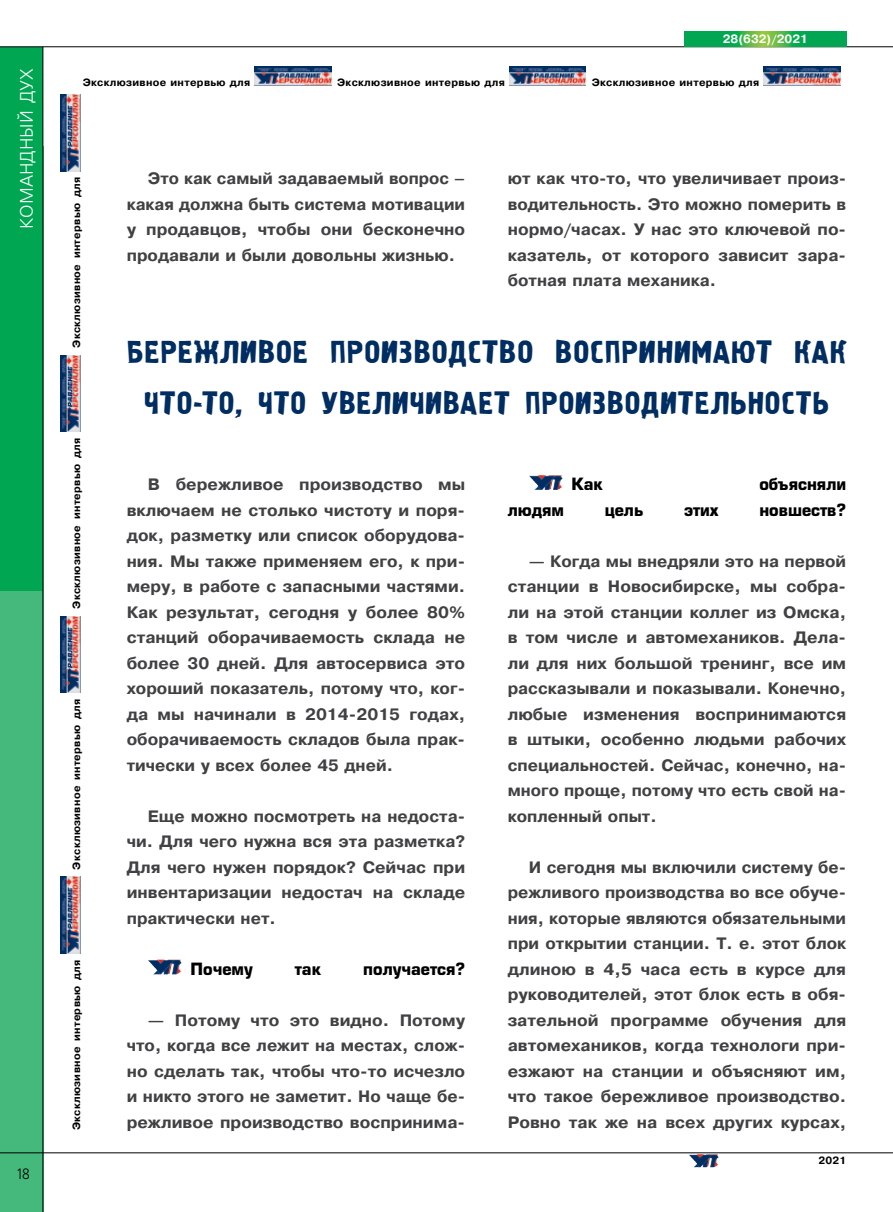
<style>
.page{position:relative;width:893px;height:1212px;background:#fff}
.page>*{position:absolute;margin:0;border:0;box-sizing:border-box;transform-origin:0 0}
.t1{font:31.5px/51px "Graffiti 1 CTT";letter-spacing:.035em;color:#002d62;text-align:center}
.t2{font:18px "Free Set C";color:#fff}
.t3{font:700 16.5px/25.5px "Pragmatica";color:#414042;text-align:justify}
.t4{font:700 16.5px "Europe";color:#000}
.t5{font:15px "Free Set C";color:#000;scale:.9 1}
.t6{font:700 12px "Pragmatica";color:#fff}
.t7{font:700 10.5px "Pragmatica";letter-spacing:.03em;color:#000}
</style>
<div class="page">
<div style="left:0;top:147px;width:43px;height:1065px;background:#45b97c"></div>
<div style="left:0;top:47px;width:43px;height:543px;background:#00a651"></div>
<hr style="left:43px;top:47px;width:1px;height:1165px;background:#000">
<hr style="left:0;top:46px;width:893px;height:1px;background:#000">
<hr style="left:0;top:1152px;width:893px;height:1px;background:#000">
<img style="left:255px;top:66px;width:76px;height:20px">
<img style="left:509px;top:66px;width:77px;height:20px">
<img style="left:764px;top:66px;width:76px;height:20px">
<img style="left:60px;top:877px;width:20px;height:77px">
<img style="left:60px;top:616px;width:20px;height:77px">
<img style="left:60px;top:355px;width:20px;height:77px">
<img style="left:60px;top:94px;width:20px;height:77px">
<svg style="left:685px;top:31px;width:161px;height:16px"></svg>
<img style="left:689px;top:1154px;width:30px;height:13px">
<img style="left:148px;top:959px;width:34px;height:15px">
<img style="left:529px;top:475px;width:34px;height:15px">
<p class="t2" style="left:17px;top:229px;width:163px;rotate:-90deg">Командный дух</p>
<p class="t5" style="left:17px;top:1165px;width:16px">18</p>
<p class="t6" style="left:723px;top:31px;width:87px">28(632)/2021</p>
<p class="t7" style="left:83px;top:75px;width:169px">Эксклюзивное интервью для</p>
<p class="t7" style="left:337px;top:75px;width:169px">Эксклюзивное интервью для</p>
<p class="t7" style="left:592px;top:75px;width:169px">Эксклюзивное интервью для</p>
<p class="t7" style="left:70px;top:348px;width:172px;rotate:-90deg">Эксклюзивное интервью для</p>
<p class="t7" style="left:70px;top:609px;width:172px;rotate:-90deg">Эксклюзивное интервью для</p>
<p class="t7" style="left:70px;top:869px;width:172px;rotate:-90deg">Эксклюзивное интервью для</p>
<p class="t7" style="left:70px;top:1130px;width:172px;rotate:-90deg">Эксклюзивное интервью для</p>
<p class="t3" style="left:127px;top:166px;width:340px;text-indent:21px">Это как самый задаваемый вопрос – какая должна быть система мотивации у продавцов, чтобы они бесконечно продавали и были довольны жизнью.</p>
<p class="t3" style="left:508px;top:166px;width:340px">ют как что-то, что увеличивает произ&shy;водительность. Это можно померить в нормо/часах. У нас это ключевой по&shy;казатель, от которого зависит зара&shy;ботная плата механика.</p>
<h1 class="t1" style="left:127px;top:328px;width:721px">бережливое производство воспринимают как что-то, что увеличивает производительность</h1>
<p class="t3" style="left:127px;top:472px;width:340px;text-indent:21px">В бережливое производство мы включаем не столько чистоту и поря&shy;док, разметку или список оборудова&shy;ния. Мы также применяем его, к при&shy;меру, в работе с запасными частями.<br>Как результат, сегодня у более 80% станций оборачиваемость склада не более 30 дней. Для автосервиса это хороший показатель, потому что, ког&shy;да мы начинали в 2014-2015 годах, оборачиваемость складов была прак&shy;тически у всех более 45 дней.</p>
<p class="t3" style="left:127px;top:803px;width:340px;text-indent:21px">Еще можно посмотреть на недоста&shy;чи. Для чего нужна вся эта разметка?<br>Для чего нужен порядок? Сейчас при инвентаризации недостач на складе практически нет.</p>
<p class="t4" style="left:191px;top:959px;width:64px">Почему</p>
<p class="t4" style="left:295px;top:959px;width:28px">так</p>
<p class="t4" style="left:363px;top:959px;width:103px">получается?</p>
<p class="t3" style="left:127px;top:1007px;width:340px;text-indent:21px">― Потому что это видно. Потому что, когда все лежит на местах, слож&shy;но сделать так, чтобы что-то исчезло и никто этого не заметит. Но чаще бе&shy;режливое производство воспринима-</p>
<p class="t4" style="left:572px;top:474px;width:33px">Как</p>
<p class="t4" style="left:759px;top:474px;width:88px">объясняли</p>
<p class="t4" style="left:508px;top:500px;width:58px">людям</p>
<p class="t4" style="left:605px;top:500px;width:40px">цель</p>
<p class="t4" style="left:684px;top:500px;width:36px">этих</p>
<p class="t4" style="left:759px;top:500px;width:88px">новшеств?</p>
<p class="t3" style="left:508px;top:548px;width:340px;text-indent:21px">― Когда мы внедряли это на первой станции в Новосибирске, мы собра&shy;ли на этой станции коллег из Омска, в том числе и автомехаников. Дела&shy;ли для них большой тренинг, все им рассказывали и показывали. Конечно, любые изменения воспринимаются в штыки, особенно людьми рабочих специальностей. Сейчас, конечно, на&shy;много проще, потому что есть свой на&shy;копленный опыт.</p>
<p class="t3" style="left:508px;top:854px;width:340px;text-indent:21px">И сегодня мы включили систему бе&shy;режливого производства во все обуче&shy;ния, которые являются обязательными при открытии станции. Т. е. этот блок длиною в 4,5 часа есть в курсе для руководителей, этот блок есть в обя&shy;зательной программе обучения для автомехаников, когда технологи при&shy;езжают на станции и объясняют им, что такое бережливое производство.<br>Ровно так же на всех других курсах,</p>
<p class="t7" style="left:818px;top:1154px;width:29px">2021</p>
</div>
